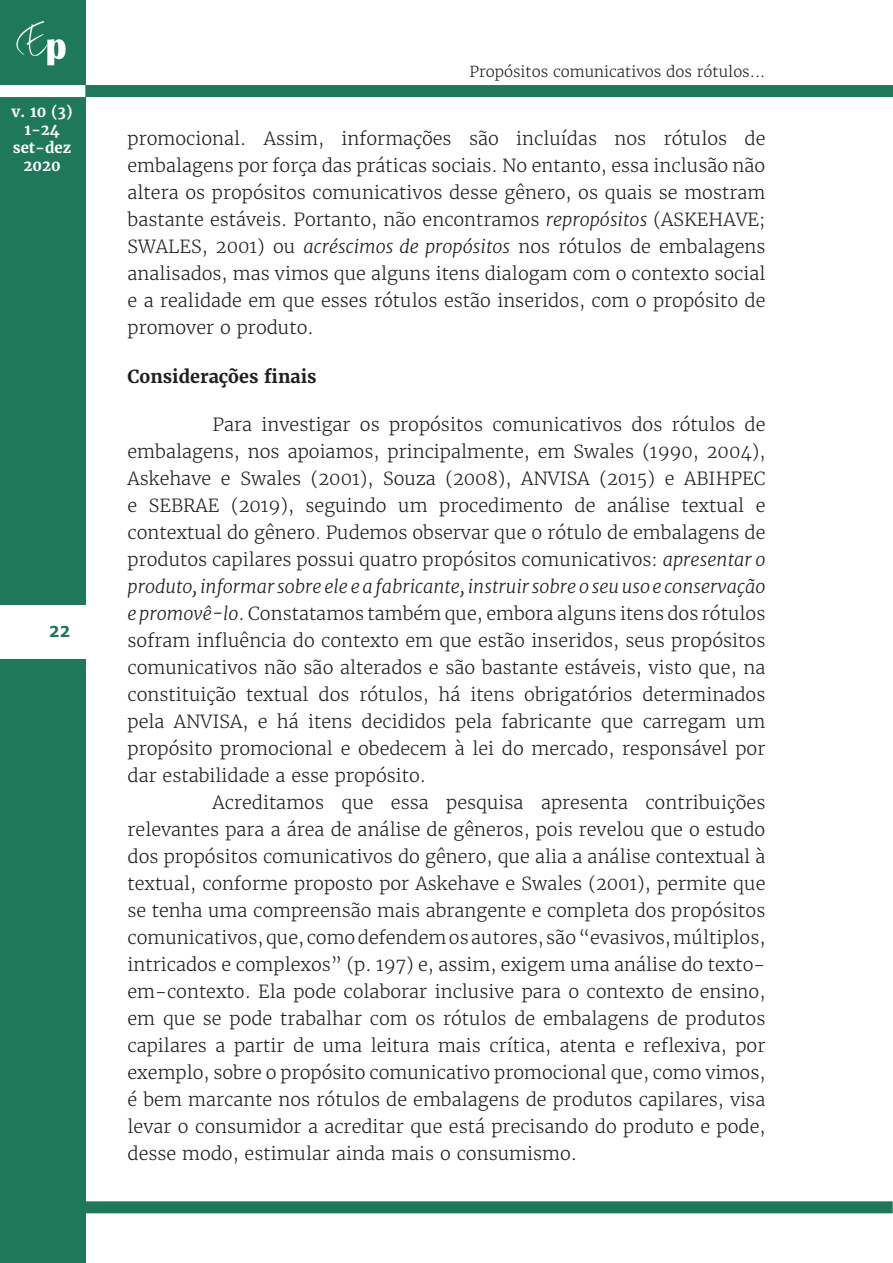
<style>
.page{position:relative;width:893px;height:1263px;background:#fff}
.page>*{position:absolute;margin:0;border:0;box-sizing:border-box;transform-origin:0 0}
.Corpo_do_artigo{font:300 18px/27px "Merriweather";color:#231f20;text-align:justify}
.Título_de_seção_prim{font:700 18px "Merriweather";color:#231f20}
.t1{font:300 15px "Merriweather";color:#231f20}
.t2{font:700 15px/18px "Merriweather";color:#fff;text-align:center}
.t3{font:700 15px "Verdana";color:#1e785a}
.s1{font-style:italic}
.s2{font-size:15px}
</style>
<div class="page">
<div style="left:0;top:0;width:85px;height:1263px;background:#1e785a"></div>
<img style="left:16px;top:21px;width:50px;height:45px">
<div style="left:85px;top:85px;width:808px;height:12px;background:#1e785a"></div>
<div style="left:0;top:85px;width:85px;height:12px;background:#fff"></div>
<div style="left:0;top:605px;width:85px;height:53px;background:#fff"></div>
<div style="left:84px;top:1201px;width:809px;height:12px;background:#1e785a"></div>
<p class="t2" style="left:11px;top:103px;width:63px">v. 10 (3)<br>1-24 set-dez<br>2020</p>
<p class="t3" style="left:49px;top:622px;width:23px">22</p>
<p class="t1" style="left:469px;top:62px;width:297px">Propósitos comunicativos dos rótulos...</p>
<p class="Corpo_do_artigo" style="left:128px;top:125px;width:639px">promocional. Assim, informações são incluídas nos rótulos de embalagens por força das práticas sociais. No entanto, essa inclusão não altera os propósitos comunicativos desse gênero, os quais se mostram bastante estáveis. Portanto, não encontramos <span class="s1">repropósitos</span> (ASKEHAVE; SWALES, 2001) ou <span class="s1">acréscimos de propósitos</span> nos rótulos de embalagens analisados, mas vimos que alguns itens dialogam com o contexto social e a realidade em que esses rótulos estão inseridos, com o propósito de promover o produto.</p>
<p class="Título_de_seção_prim" style="left:128px;top:365px;width:191px">Considerações finais</p>
<p class="Corpo_do_artigo" style="left:128px;top:411px;width:639px;text-indent:85px">Para investigar os propósitos comunicativos dos rótulos de embalagens, nos apoiamos, principalmente, em Swales (1990, 2004), Askehave e Swales (2001), Souza (2008), ANVISA (2015) e ABIHPEC e SEBRAE (2019), seguindo um procedimento de análise textual e contextual do gênero<span class="s2">.</span> Pudemos observar que o rótulo de embalagens de produtos capilares possui quatro propósitos comunicativos: <span class="s1">apresentar o produto, informar sobre ele e a fabricante, instruir sobre o seu uso e conservação e promovê-lo</span>. Constatamos também que, embora alguns itens dos rótulos sofram influência do contexto em que estão inseridos, seus propósitos comunicativos não são alterados e são bastante estáveis, visto que, na constituição textual dos rótulos, há itens obrigatórios determinados pela ANVISA, e há itens decididos pela fabricante que carregam um propósito promocional e obedecem à lei do mercado, responsável por dar estabilidade a esse propósito.</p>
<p class="Corpo_do_artigo" style="left:128px;top:789px;width:639px;text-indent:85px">Acreditamos que essa pesquisa apresenta contribuições relevantes para a área de análise de gêneros, pois revelou que o estudo dos propósitos comunicativos do gênero, que alia a análise contextual à textual, conforme proposto por Askehave e Swales (2001), permite que se tenha uma compreensão mais abrangente e completa dos propósitos comunicativos, que, como defendem os autores, são “evasivos, múltiplos, intricados e complexos” (p. 197) e, assim, exigem uma análise do texto&shy;em-contexto. Ela pode colaborar inclusive para o contexto de ensino, em que se pode trabalhar com os rótulos de embalagens de produtos capilares a partir de uma leitura mais crítica, atenta e reflexiva, por exemplo, sobre o propósito comunicativo promocional que, como vimos, é bem marcante nos rótulos de embalagens de produtos capilares, visa levar o consumidor a acreditar que está precisando do produto e pode, desse modo, estimular ainda mais o consumismo.</p>
</div>
